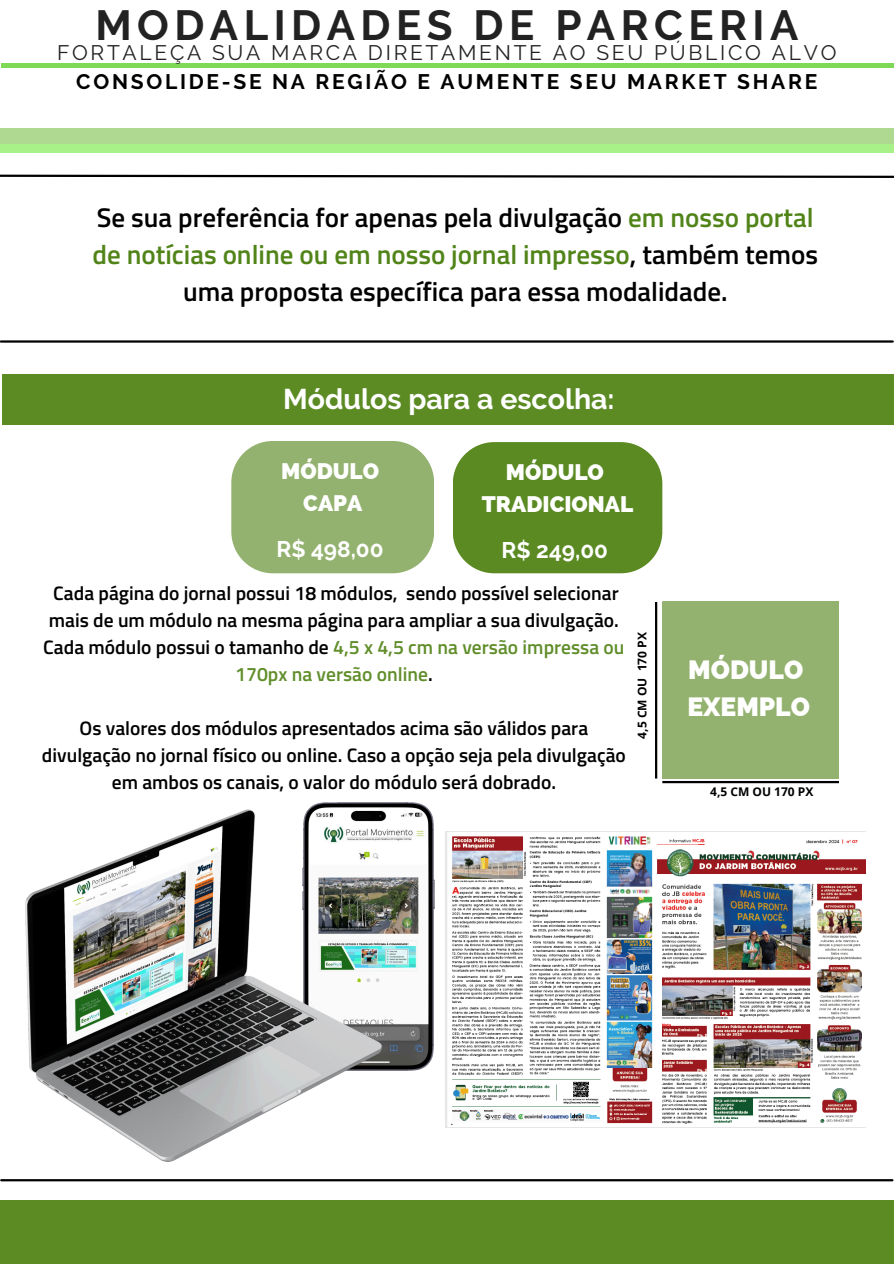
<style>
.page{position:relative;width:894px;height:1264px;background:#fff}
.page>*{position:absolute;margin:0;border:0;box-sizing:border-box;transform-origin:0 0}
.t1{font:700 42px "Raleway";letter-spacing:.13em;color:#222}
.t2{font:700 28.5px "Raleway";color:#fff}
.t3{font:600 27px/37.2px "Titillium Web";color:#000;text-align:center}
.t4{font:800 26.4px/37px "Raleway";color:#fff}
.t5{font:800 22.5px/31.5px "Raleway";color:#fff;text-align:center}
.t6{font:700 22.5px "Raleway";color:#fff}
.t7{font:21px "Raleway";letter-spacing:.13em;color:#222}
.t8{font:700 21px "Raleway";letter-spacing:.13em;color:#000}
.t9{font:600 19.5px/27px "Titillium Web";color:#000;text-align:center}
.t10{font:700 12px "Open Sans";color:#000}
.s1{color:#518418}
.s2{color:#618e2b}
</style>
<div class="page">
<hr style="left:1px;top:340px;width:891px;height:2px;background:#000">
<hr style="left:1px;top:1179px;width:891px;height:2px;background:#000">
<div style="left:1px;top:63px;width:892px;height:5px;background:#7ed957"></div>
<div style="left:0;top:128px;width:893px;height:15px;background:#afd991"></div>
<div style="left:0;top:145px;width:893px;height:7px;background:#a8f188"></div>
<svg style="left:0;top:174px;width:893px;height:4px"></svg>
<div style="left:231px;top:441px;width:203px;height:132px;background:#94b26f;border-radius:42px"></div>
<div style="left:452px;top:442px;width:210px;height:131px;background:#5b8a23;border-radius:42px"></div>
<div style="left:2px;top:374px;width:891px;height:50px;background:#5c8b24"></div>
<img style="left:309px;top:802px;width:125px;height:268px">
<img style="left:25px;top:808px;width:357px;height:354px">
<img style="left:445px;top:831px;width:419px;height:296px">
<div style="left:0;top:1200px;width:893px;height:63px;background:#5c8b24"></div>
<div style="left:662px;top:602px;width:176px;height:176px;background:#94b26f"></div>
<hr style="left:654px;top:602px;width:3px;height:176px;background:#000">
<hr style="left:662px;top:781px;width:176px;height:2px;background:#000">
<h1 class="t1" style="left:95px;top:0;width:704px">MODALIDADES DE PARCERIA</h1>
<h5 class="t8" style="left:76px;top:69px;width:742px">CONSOLIDE-SE NA REGIÃO E AUMENTE SEU MARKET SHARE</h5>
<h4 class="t7" style="left:57px;top:40px;width:780px">FORTALEÇA SUA MARCA DIRETAMENTE AO SEU PÚBLICO ALVO</h4>
<h4 class="t3" style="left:92px;top:198px;width:727px">Se sua preferência for apenas pela divulgação <span class="s1">em nosso portal de notícias online ou em nosso jornal impresso</span>, também temos uma proposta específica para essa modalidade.</h4>
<h4 class="t2" style="left:283px;top:382px;width:333px">Módulos para a escolha:</h4>
<p class="t5" style="left:281px;top:455px;width:99px">MÓDULO<br>CAPA</p>
<h3 class="t6" style="left:276px;top:535px;width:109px">R$ 498,00</h3>
<p class="t5" style="left:481px;top:456px;width:153px">MÓDULO<br>TRADICIONAL</p>
<h3 class="t6" style="left:501px;top:536px;width:108px">R$ 249,00</h3>
<h4 class="t9" style="left:43px;top:579px;width:582px">Cada página do jornal possui 18 módulos, sendo possível selecionar mais de um módulo na mesma página para ampliar a sua divulgação.<br>Cada módulo possui o tamanho de <span class="s2">4,5 x 4,5 cm na versão impressa ou 170px na versão online</span>.</h4>
<h4 class="t9" style="left:42px;top:714px;width:585px">Os valores dos módulos apresentados acima são válidos para divulgação no jornal físico ou online. Caso a opção seja pela divulgação em ambos os canais, o valor do módulo será dobrado.</h4>
<h6 class="t10" style="left:633px;top:738px;width:108px;rotate:-90deg">4,5 CM OU 170 PX</h6>
<h6 class="t4" style="left:687px;top:651px;width:124px">MÓDULO<br>EXEMPLO</h6>
<p class="t10" style="left:710px;top:783px;width:105px">4,5 CM OU 170 PX</p>
</div>
